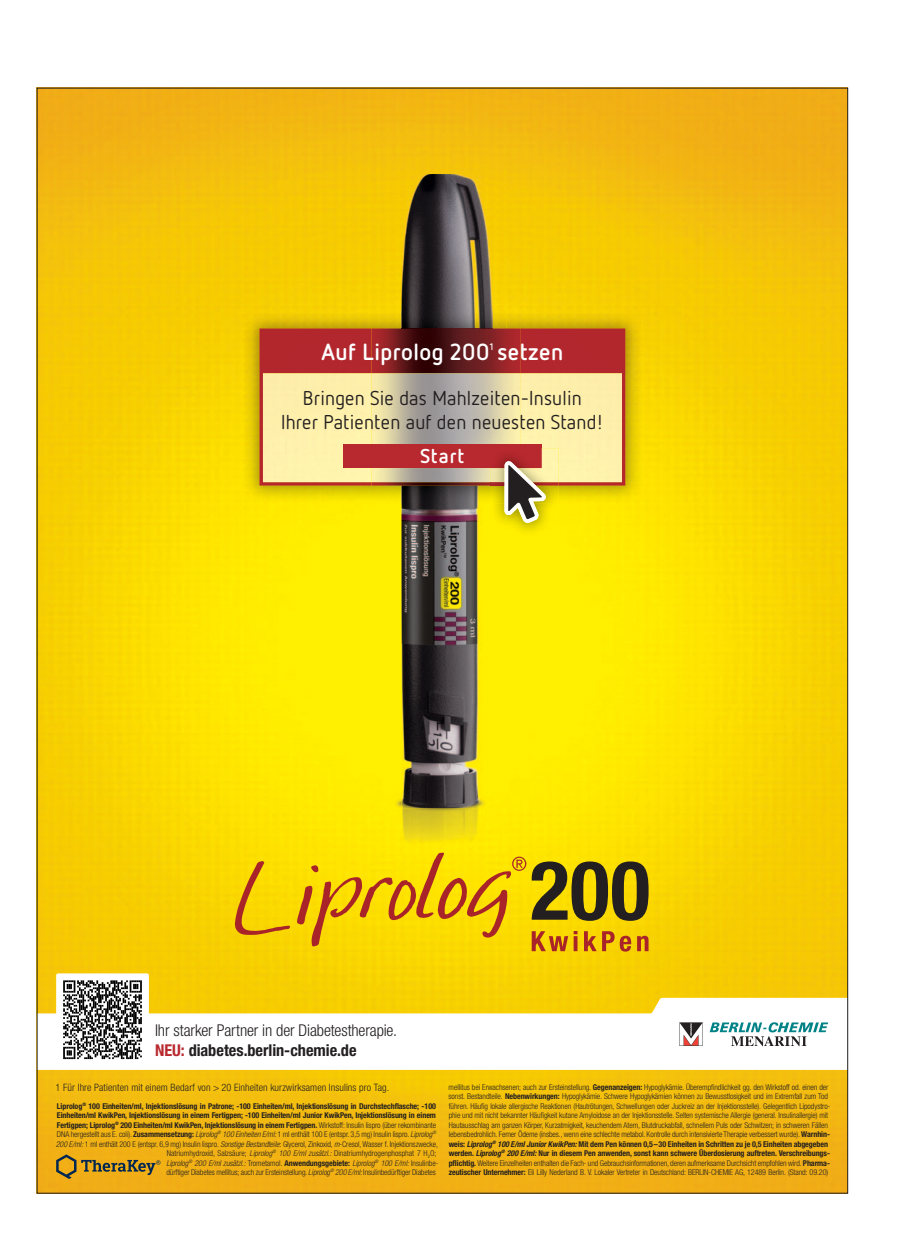
<style>
.page{position:relative;width:899px;height:1253px;background:#fff}
.page>*{position:absolute;margin:0;border:0;box-sizing:border-box;transform-origin:0 0}
.t1{font:700 23.2px "Netto OT";letter-spacing:.02em;color:#fff}
.t2{font:20px/24px "Netto OT";letter-spacing:.01em;color:#231f20;text-align:center}
.t3{font:700 20px "Netto OT";letter-spacing:.05em;color:#fff}
.t4{font:300 condensed 16.3px/19.6px "Helvetica Neue LT Std";letter-spacing:-.01em;color:#231f20}
.t5{font:300 condensed 10.2px "Helvetica Neue LT Std";letter-spacing:.01em;color:#231f20}
.t6{font:700 9.5px "Netto OT";color:#fff}
.t7{font:300 condensed 8px/9.5px "Helvetica Neue LT Std";letter-spacing:-.01em;color:#231f20}
.t8{font:700 condensed 8px "Helvetica Neue LT Std";letter-spacing:-.01em;color:#231f20}
.t9{font:italic 300 condensed 8px "Helvetica Neue LT Std";letter-spacing:-.01em;color:#231f20}
.s1{font-weight:700;color:#b8292f}
.s2{font-weight:700}
.s3{font-weight:300}
.s4{font-style:italic}
.s5{font-style:normal}
.s6{font-weight:700;font-style:normal}
.s7{font-weight:700;font-style:italic}
</style>
<div class="page">
<img style="left:39px;top:90px;width:807px;height:1101px">
<svg style="left:56px;top:1154px;width:104px;height:25px;background:#bd9122"></svg>
<svg style="left:235px;top:861px;width:55px;height:74px;background:#edbc06"></svg>
<img style="left:385px;top:171px;width:121px;height:139px">
<img style="left:401px;top:174px;width:91px;height:136px">
<img style="left:241px;top:310px;width:402px;height:194px">
<img style="left:385px;top:310px;width:121px;height:18px">
<img style="left:401px;top:310px;width:91px;height:18px">
<div style="left:259px;top:328px;width:366px;height:158px;background:#b2272d"></div>
<img style="left:371px;top:328px;width:149px;height:45px">
<img style="left:401px;top:328px;width:91px;height:1px">
<div style="left:263px;top:373px;width:359px;height:109px;background:#feefac"></div>
<img style="left:371px;top:373px;width:149px;height:71px">
<img style="left:622px;top:373px;width:1px;height:109px">
<div style="left:343px;top:444px;width:198px;height:24px;background:#b8292f"></div>
<img style="left:541px;top:448px;width:18px;height:10px">
<svg style="left:297px;top:458px;width:351px;height:733px;background:#e0c211"></svg>
<svg style="left:39px;top:998px;width:807px;height:72px"></svg>
<svg style="left:709px;top:1022px;width:119px;height:24px"></svg>
<svg style="left:679px;top:1022px;width:23px;height:24px"></svg>
<div style="left:56px;top:973px;width:93px;height:93px;background:#fff;border-radius:2px"></div>
<svg style="left:63px;top:980px;width:79px;height:79px"></svg>
<h1 class="t1" style="left:321px;top:337px;width:243px">Auf Liprolog 200 setzen</h1>
<p class="t6" style="left:490px;top:341px;width:5px">1</p>
<h2 class="t2" style="left:281px;top:386px;width:324px">Bringen Sie das Mahlzeiten-Insulin<br>Ihrer Patienten auf den neuesten Stand!</h2>
<h2 class="t3" style="left:420px;top:444px;width:46px">Start</h2>
<h3 class="t4" style="left:155px;top:1021px;width:243px">Ihr starker Partner in der Diabetestherapie.<br><span class="s1">NEU:</span> <span class="s2">diabetes.berlin-chemie.de</span></h3>
<p class="t5" style="left:56px;top:1082px;width:335px">1 Für Ihre Patienten mit einem Bedarf von &gt; 20 Einheiten kurzwirksamen Insulins pro Tag.</p>
<p class="t8" style="left:57px;top:1101px;width:380px">Liprolog<sup>®</sup> 100 Einheiten/ml, Injektionslösung in Patrone; -100 Einheiten/ml, Injektionslösung in Durchstechflasche; -100</p>
<p class="t8" style="left:57px;top:1110px;width:380px">Einheiten/ml KwikPen, Injektionslösung in einem Fertigpen; -100 Einheiten/ml Junior KwikPen, Injektionslösung in einem</p>
<p class="t8" style="left:57px;top:1120px;width:380px">Fertigpen; Liprolog<sup>®</sup> 200 Einheiten/ml KwikPen, Injektionslösung in einem Fertigpen. <span class="s3">Wirkstoff: Insulin lispro (über rekombinante</span></p>
<p class="t7" style="left:57px;top:1129px;width:381px">DNA hergestellt aus E. coli). <span class="s2">Zusammensetzung:</span> <span class="s4">Liprolog</span><sup>®</sup> <span class="s4">100 Einheiten E/ml:</span> 1 ml enthält 100 E (entspr.3,5 mg) Insulin lispro. <span class="s4">Liprolog</span><sup>®</sup></p>
<p class="t7" style="left:56px;top:1139px;width:383px"><span class="s4">200 E/ml:</span> 1 ml enthält 200 E (entspr. 6,9 mg) Insulin lispro. <span class="s4">Sonstige Bestandteile</span>: Glycerol, Zinkoxid, <span class="s4">m</span>-Cresol,Wasser f. Injektionszwecke,</p>
<p class="t7" style="left:167px;top:1148px;width:271px">Natriumhydroxid, Salzsäure; <span class="s4">Liprolog</span><sup>®</sup> <span class="s4">100 E/ml zusätzl.:</span> Dinatriumhydrogenphosphat 7 H<sub>2</sub>O;</p>
<p class="t9" style="left:166px;top:1158px;width:273px">Liprolog<sup>®</sup> 200 E/ml zusätzl.: <span class="s5">Trometamol.</span> <span class="s6">Anwendungsgebiete:</span> Liprolog<sup>®</sup> 100 E/ml: <span class="s5">Insulinbe-</span></p>
<p class="t7" style="left:166px;top:1167px;width:271px">dürftiger Diabetes mellitus; auch zur Ersteinstellung. <span class="s4">Liprolog</span><sup>®</sup> <span class="s4">200 E/ml:</span> Insulinbedürftiger Diabetes</p>
<p class="t7" style="left:448px;top:1082px;width:383px">mellitus bei Erwachsenen; auch zur Ersteinstellung. <span class="s2">Gegenanzeigen:</span> Hypoglykämie. Überempfindlichkeit gg. den Wirkstoff od. einen der sonst. Bestandteile. <span class="s2">Nebenwirkungen:</span> Hypoglykämie. Schwere Hypoglykämien können zu Bewusstlosigkeit und im Extremfall zum Tod führen. Häufig lokale allergische Reaktionen (Hautrötungen, Schwellungen oder Juckreiz an der Injektionsstelle). Gelegentlich Lipodystro&shy;phie und mit nicht bekannter Häufigkeit kutane Amyloidose an der Injektionsstelle. Selten systemische Allergie (general. Insulinallergie) mit Hautausschlag am ganzen Körper, Kurzatmigkeit, keuchendem Atem, Blutdruckabfall, schnellem Puls oder Schwitzen; in schweren Fällen lebensbedrohlich. Ferner Ödeme (insbes., wenn eine schlechte metabol. Kontrolle durch intensivierte Therapie verbessert wurde). <span class="s2">Warnhin&shy;weis:</span> <span class="s7">Liprolog</span><sup>®</sup> <span class="s7">100 E/ml Junior KwikPen:</span> <span class="s2">Mit dem Pen können 0,5–30 Einheiten in Schritten zu je 0,5 Einheiten abgegeben werden.</span> <span class="s7">Liprolog</span><sup>®</sup> <span class="s7">200 E/ml:</span> <span class="s2">Nur in diesem Pen anwenden, sonst kann schwere Überdosierung auftreten. Verschreibungs&shy;pflichtig.</span>Weitere Einzelheiten enthalten die Fach- und Gebrauchsinformationen, deren aufmerksame Durchsicht empfohlen wird. <span class="s2">Pharma&shy;zeutischer Unternehmer:</span> Eli Lilly Nederland B. V. Lokaler Vertreter in Deutschland: BERLIN-CHEMIE AG, 12489 Berlin. (Stand: 09.20)</p>
</div>
